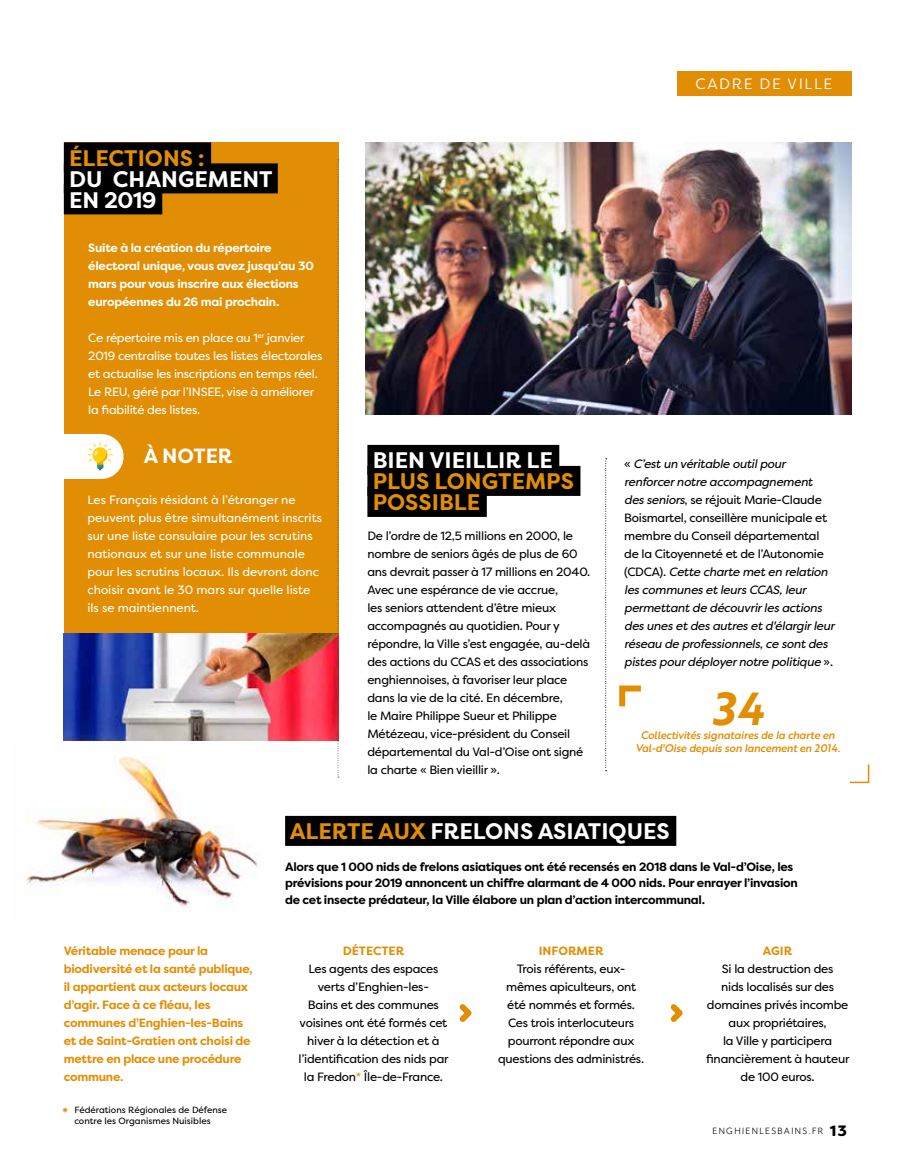
<style>
.page{position:relative;width:915px;height:1170px;background:#fff}
.page>*{position:absolute;margin:0;border:0;box-sizing:border-box;transform-origin:0 0}
.t1{font:45px "Brother 1816 Bold Italic";color:#e28e04}
.t2{font:700 22.5px/21px "Filson Pro";color:#fff}
.t3{font:700 22.5px/21px "Filson Pro";color:#e28e04}
.t4{font:700 20.55px "Filson Pro";color:#fff}
.t5{font:15px "Filson Soft";letter-spacing:.11em;color:#fff}
.t6{font:600 13.5px "DIN2014";color:#e28e04}
.t7{font:12px/18px "Filson Pro";letter-spacing:-.02em;color:#000;text-align:center}
.t8{font:italic 12px/18px "Filson Pro";letter-spacing:-.02em;color:#000}
.t9{font:12px/18px "Filson Pro";color:#fff}
.t10{font:700 12px/16.5px "Filson Pro";letter-spacing:-.02em;color:#000}
.t11{font:700 12px/18px "Filson Pro";letter-spacing:-.02em;color:#e28e04}
.t12{font:12px/18px "Filson Pro";letter-spacing:-.02em;color:#fff}
.t13{font:700 12px/18px "Filson Pro";letter-spacing:-.02em;color:#fff}
.t14{font:700 12px "Filson Pro";color:#e28e04}
.t15{font:10.8px "Brother 1816 Medium Italic";letter-spacing:-.02em;color:#e28e04}
.t16{font:10.5px "Mr Eaves Mod OT";letter-spacing:.13em;color:#000}
.t17{font:9px/10.5px "Filson Pro";color:#000}
.s1{color:#e28e04}
.s2{color:#000}
.s3{color:#fff}
.s4{font-style:normal}
.s5{font-family:"Filson Soft";font-weight:900;font-size:15px}
</style>
<div class="page">
<img style="left:26px;top:740px;width:266px;height:171px">
<div style="left:367px;top:445px;width:192px;height:30px;background:#000"></div>
<div style="left:367px;top:466px;width:213px;height:30px;background:#000"></div>
<div style="left:367px;top:487px;width:119px;height:30px;background:#000"></div>
<div style="left:64px;top:142px;width:274px;height:493px;background:#e28e04"></div>
<img style="left:64px;top:634px;width:273px;height:106px">
<svg style="left:605px;top:458px;width:1px;height:313px"></svg>
<div style="left:676px;top:71px;width:174px;height:25px;background:#e28e04"></div>
<svg style="left:337px;top:159px;width:2px;height:618px"></svg>
<svg style="left:619px;top:685px;width:22px;height:22px"></svg>
<svg style="left:849px;top:764px;width:20px;height:19px"></svg>
<div style="left:285px;top:815px;width:391px;height:30px;background:#000"></div>
<img style="left:366px;top:142px;width:484px;height:272px">
<div style="left:54px;top:434px;width:47px;height:45px;background:#fff"></div>
<svg style="left:87px;top:442px;width:26px;height:28px"></svg>
<svg style="left:459px;top:1004px;width:13px;height:18px"></svg>
<svg style="left:670px;top:1004px;width:13px;height:18px"></svg>
<div style="left:64px;top:142px;width:147px;height:30px;background:#000"></div>
<div style="left:64px;top:163px;width:214px;height:30px;background:#000"></div>
<div style="left:64px;top:184px;width:98px;height:30px;background:#000"></div>
<h2 class="t2" style="left:69px;top:148px;width:210px"><span class="s1">ÉLECTIONS :</span><span class="s2">.<br></span>DU<span class="s2">.</span> CHANGEMENT<span class="s2">.<br></span>EN 2019<span class="s2">.</span></h2>
<p class="t13" style="left:88px;top:239px;width:227px">Suite à la création du répertoire électoral unique, vous avez jusqu’au 30 mars pour vous inscrire aux élections européennes du 26 mai prochain.</p>
<p class="t12" style="left:88px;top:329px;width:235px">Ce répertoire mis en place au 1<sup>er</sup> janvier 2019 centralise toutes les listes électorales et actualise les inscriptions en temps réel.<br>Le REU, géré par l’INSEE, vise à améliorer la fiabilité des listes.</p>
<h3 class="t4" style="left:144px;top:442px;width:90px">À NOTER</h3>
<p class="t9" style="left:87px;top:491px;width:236px">Les Français résidant à l’étranger ne peuvent plus être simultanément inscrits sur une liste consulaire pour les scrutins nationaux et sur une liste communale pour les scrutins locaux. Ils devront donc choisir avant le 30 mars sur quelle liste ils se maintiennent.</p>
<p class="t5" style="left:695px;top:74px;width:138px">CADRE DE VILLE</p>
<h2 class="t3" style="left:372px;top:450px;width:209px"><span class="s3">BIEN VIEILLIR LE</span><span class="s2">.<br></span>PLUS LONGTEMPS<span class="s2">.<br></span>POSSIBLE<span class="s2">.</span></h2>
<p class="t7" style="left:367px;top:527px;width:224px;text-align:left">De l’ordre de 12,5 millions en 2000, le nombre de seniors âgés de plus de 60 ans devrait passer à 17 millions en 2040.<br>Avec une espérance de vie accrue,<br>les seniors attendent d’être mieux accompagnés au quotidien. Pour y répondre, la Ville s’est engagée, au-delà des actions du CCAS et des associations enghiennoises, à favoriser leur place dans la vie de la cité. En décembre,<br>le Maire Philippe Sueur et Philippe Métézeau, vice-président du Conseil départemental du Val-d’Oise ont signé la charte « Bien vieillir ».</p>
<p class="t8" style="left:624px;top:455px;width:212px"><span class="s4">«</span> C’est un véritable outil pour renforcer notre accompagnement des seniors<span class="s4">, se réjouit Marie-Claude Boismartel, conseillère municipale et membre du Conseil départemental de la Citoyenneté et de l’Autonomie (CDCA).</span> Cette charte met en relation les communes et leurs CCAS, leur permettant de découvrir les actions des unes et des autres et d'élargir leur réseau de professionnels, ce sont des pistes pour déployer notre politique <span class="s4">».</span></p>
<h1 class="t1" style="left:711px;top:675px;width:53px">34</h1>
<p class="t15" style="left:635px;top:740px;width:206px">Val-d'Oise depuis son lancement en 2014.</p>
<p class="t15" style="left:640px;top:726px;width:195px">Collectivités signataires de la charte en</p>
<h2 class="t2" style="left:289px;top:821px;width:387px"><span class="s1">ALERTE AUX</span> FRELONS ASIATIQUES<span class="s2">.</span></h2>
<p class="t10" style="left:285px;top:858px;width:514px">Alors que 1 000 nids de frelons asiatiques ont été recensés en 2018 dans le Val-d’Oise, les prévisions pour 2019 annoncent un chiffre alarmant de 4 000 nids. Pour enrayer l’invasion de cet insecte prédateur, la Ville élabore un plan d’action intercommunal.</p>
<p class="t14" style="left:342px;top:942px;width:63px">DÉTECTER</p>
<p class="t7" style="left:298px;top:959px;width:151px">Les agents des espaces verts d’Enghien-les-<br>Bains et des communes voisines ont été formés cet hiver à la détection et à l’identification des nids par la Fredon<span class="s1">*</span> Île-de-France.</p>
<p class="t11" style="left:64px;top:941px;width:190px">Véritable menace pour la biodiversité et la santé publique, il appartient aux acteurs locaux d’agir. Face à ce fléau, les communes d’Enghien-les-Bains et de Saint-Gratien ont choisi de mettre en place une procédure commune.</p>
<p class="t14" style="left:538px;top:942px;width:66px">INFORMER</p>
<p class="t7" style="left:498px;top:959px;width:147px">Trois référents, eux&shy;mêmes apiculteurs, ont été nommés et formés.<br>Ces trois interlocuteurs pourront répondre aux questions des administrés.</p>
<p class="t17" style="left:74px;top:1104px;width:154px">Fédérations Régionales de Défense contre les Organismes Nuisibles</p>
<p class="t6" style="left:63px;top:1103px;width:7px">*</p>
<p class="t11" style="left:762px;top:941px;width:31px">AGIR</p>
<p class="t7" style="left:706px;top:959px;width:145px">Si la destruction des<br>nids localisés sur des domaines privés incombe aux propriétaires,<br>la Ville y participera financièrement à hauteur de 100 euros.</p>
<p class="t16" style="left:712px;top:1125px;width:136px">ENGHIENLESBAINS.FR <span class="s5">13</span></p>
</div>
